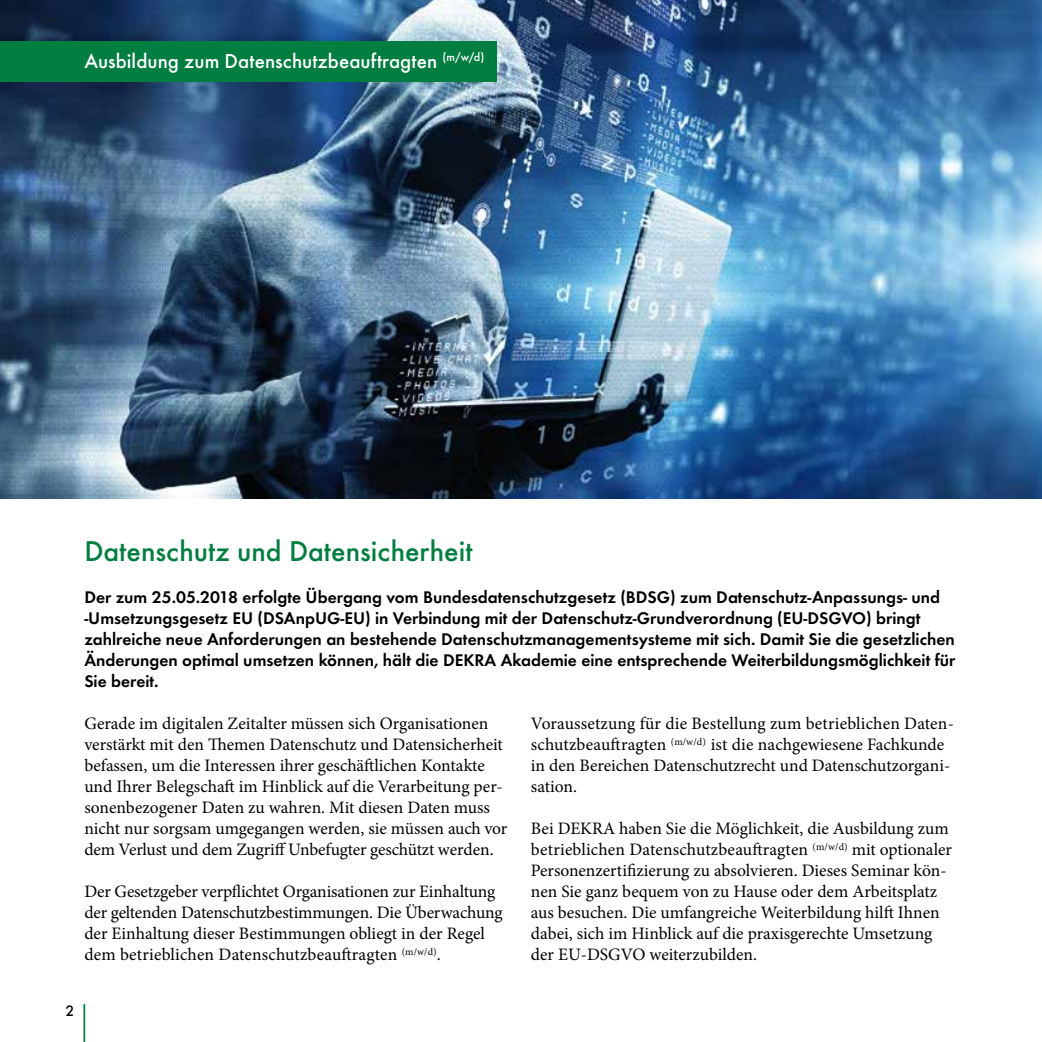
<style>
.page{position:relative;width:1042px;height:1042px;background:#fff}
.page>*{position:absolute;margin:0;border:0;box-sizing:border-box;transform-origin:0 0}
.t1{font:500 29.75px "Futura TOT";color:#007d40}
.t2{font:500 21px "Futura TOT";letter-spacing:.005em;color:#fff}
.t3{font:17.5px/21px "Minion Pro";color:#000}
.t4{font:17.5px/21px "Futura TOT Dem";color:#000}
.t5{font:500 15.75px "Futura TOT";color:#000}
</style>
<div class="page">
<img style="left:0;top:0;width:1042px;height:498px">
<hr style="left:83px;top:1004px;width:2px;height:38px;background:#007d40">
<div style="left:0;top:41px;width:496px;height:41px;background:#007d40"></div>
<p class="t2" style="left:84px;top:49px;width:402px">Ausbildung zum Datenschutzbeauftragten <sup>(m/w/d)</sup></p>
<h1 class="t1" style="left:84px;top:534px;width:390px">Datenschutz und Datensicherheit</h1>
<p class="t4" style="left:84px;top:587px;width:873px">Der zum 25.05.2018 erfolgte Übergang vom Bundesdatenschutzgesetz (BDSG) zum Datenschutz-Anpassungs- und -Umsetzungsgesetz EU (DSAnpUG-EU) in Verbindung mit der Datenschutz-Grundverordnung (EU-DSGVO) bringt zahlreiche neue Anforderungen an bestehende Datenschutzmanagementsysteme mit sich. Damit Sie die gesetzlichen Änderungen optimal umsetzen können, hält die DEKRA Akademie eine entsprechende Weiterbildungsmöglichkeit für Sie bereit.</p>
<p class="t3" style="left:84px;top:713px;width:424px">Gerade im digitalen Zeitalter müssen sich Organisationen verstärkt mit den Themen Datenschutz und Datensicherheit befassen, um die Interessen ihrer geschäftlichen Kontakte und Ihrer Belegschaft im Hinblick auf die Verarbeitung per&shy;sonenbezogener Daten zu wahren. Mit diesen Daten muss nicht nur sorgsam umgegangen werden, sie müssen auch vor dem Verlust und dem Zugriff Unbefugter geschützt werden.</p>
<p class="t3" style="left:84px;top:881px;width:420px">Der Gesetzgeber verpflichtet Organisationen zur Einhaltung der geltenden Datenschutzbestimmungen. Die Überwachung der Einhaltung dieser Bestimmungen obliegt in der Regel dem betrieblichen Datenschutzbeauftragten <sup>(m/w/d)</sup>.</p>
<p class="t3" style="left:531px;top:713px;width:424px">Voraussetzung für die Bestellung zum betrieblichen Daten&shy;schutzbeauftragten <sup>(m/w/d)</sup> ist die nachgewiesene Fachkunde in den Bereichen Datenschutzrecht und Datenschutzorgani&shy;sation.</p>
<p class="t3" style="left:531px;top:818px;width:423px">Bei DEKRA haben Sie die Möglichkeit, die Ausbildung zum betrieblichen Datenschutzbeauftragten <sup>(m/w/d)</sup> mit optionaler Personenzertifizierung zu absolvieren. Dieses Seminar kön&shy;nen Sie ganz bequem von zu Hause oder dem Arbeitsplatz aus besuchen. Die umfangreiche Weiterbildung hilft Ihnen dabei, sich im Hinblick auf die praxisgerechte Umsetzung der EU-DSGVO weiterzubilden.</p>
<p class="t5" style="left:65px;top:1001px;width:10px">2</p>
</div>
